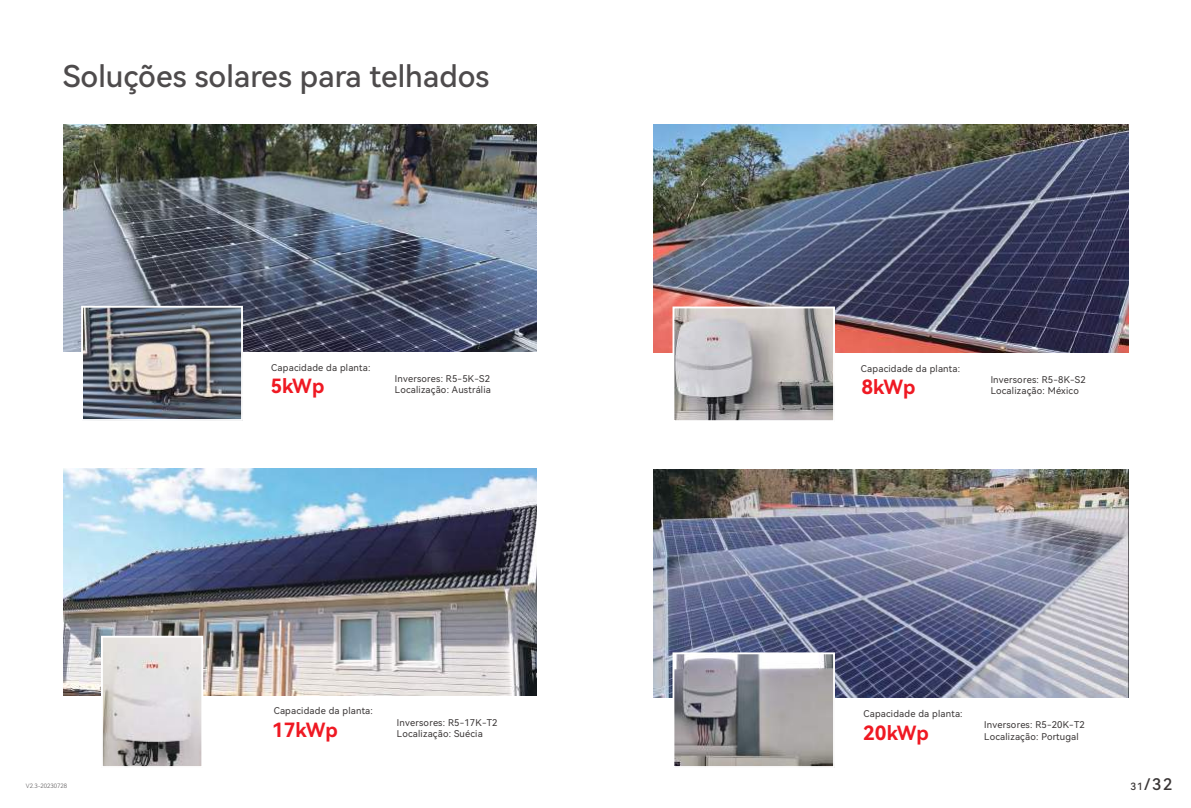
<style>
.page{position:relative;width:1191px;height:808px;background:#fff}
.page>*{position:absolute;margin:0;border:0;box-sizing:border-box;transform-origin:0 0}
.t1{font:30px "Harmony OS Sans SC Medium";color:#4e4b4c}
.t2{font:19.6px "Harmony OS Sans SC Bold";color:#ef1923}
.t3{font:16px "Harmony OS Sans SC Medium";color:#393535}
.t4{font:9.3px/11.2px "Harmony OS Sans SC";letter-spacing:.02em;color:#393535}
.t5{font:6px "Harmony OS Sans SC Light";color:#4e4b4c}
.s1{font-size:10px}
</style>
<div class="page">
<img style="left:653px;top:124px;width:475px;height:228px">
<img style="left:653px;top:470px;width:475px;height:227px">
<img style="left:675px;top:309px;width:157px;height:110px">
<div style="left:672px;top:306px;width:163px;height:116px;border:2px solid #fff"></div>
<img style="left:675px;top:655px;width:157px;height:110px">
<div style="left:672px;top:652px;width:163px;height:116px;border:2px solid #fff"></div>
<img style="left:63px;top:124px;width:473px;height:227px">
<img style="left:63px;top:468px;width:473px;height:227px">
<img style="left:84px;top:309px;width:156px;height:109px">
<div style="left:81px;top:306px;width:162px;height:115px;border:2px solid #fff"></div>
<img style="left:104px;top:639px;width:96px;height:126px">
<div style="left:101px;top:636px;width:102px;height:132px;border:2px solid #fff"></div>
<h1 class="t1" style="left:63px;top:55px;width:428px">Soluções solares para telhados</h1>
<p class="t4" style="left:271px;top:362px;width:101px">Capacidade da planta:</p>
<h2 class="t2" style="left:270px;top:372px;width:56px">5kWp</h2>
<p class="t4" style="left:395px;top:373px;width:98px">Inversores: R5-5K-S2<br>Localização: Austrália</p>
<p class="t4" style="left:861px;top:363px;width:101px">Capacidade da planta:</p>
<h2 class="t2" style="left:861px;top:373px;width:56px">8kWp</h2>
<p class="t4" style="left:990px;top:374px;width:97px">Inversores: R5-8K-S2<br>Localização: México</p>
<p class="t4" style="left:274px;top:705px;width:101px">Capacidade da planta:</p>
<h2 class="t2" style="left:272px;top:717px;width:67px">17kWp</h2>
<p class="t4" style="left:397px;top:717px;width:102px">Inversores: R5-17K-T2<br>Localização: Suécia</p>
<p class="t4" style="left:863px;top:707px;width:101px">Capacidade da planta:</p>
<h2 class="t2" style="left:863px;top:719px;width:67px">20kWp</h2>
<p class="t4" style="left:984px;top:719px;width:102px">Inversores: R5-20K-T2<br>Localização: Portugal</p>
<p class="t5" style="left:26px;top:781px;width:43px">V2.3-20230728</p>
<h3 class="t3" style="left:1130px;top:773px;width:43px"><span class="s1">31</span>/32</h3>
</div>
